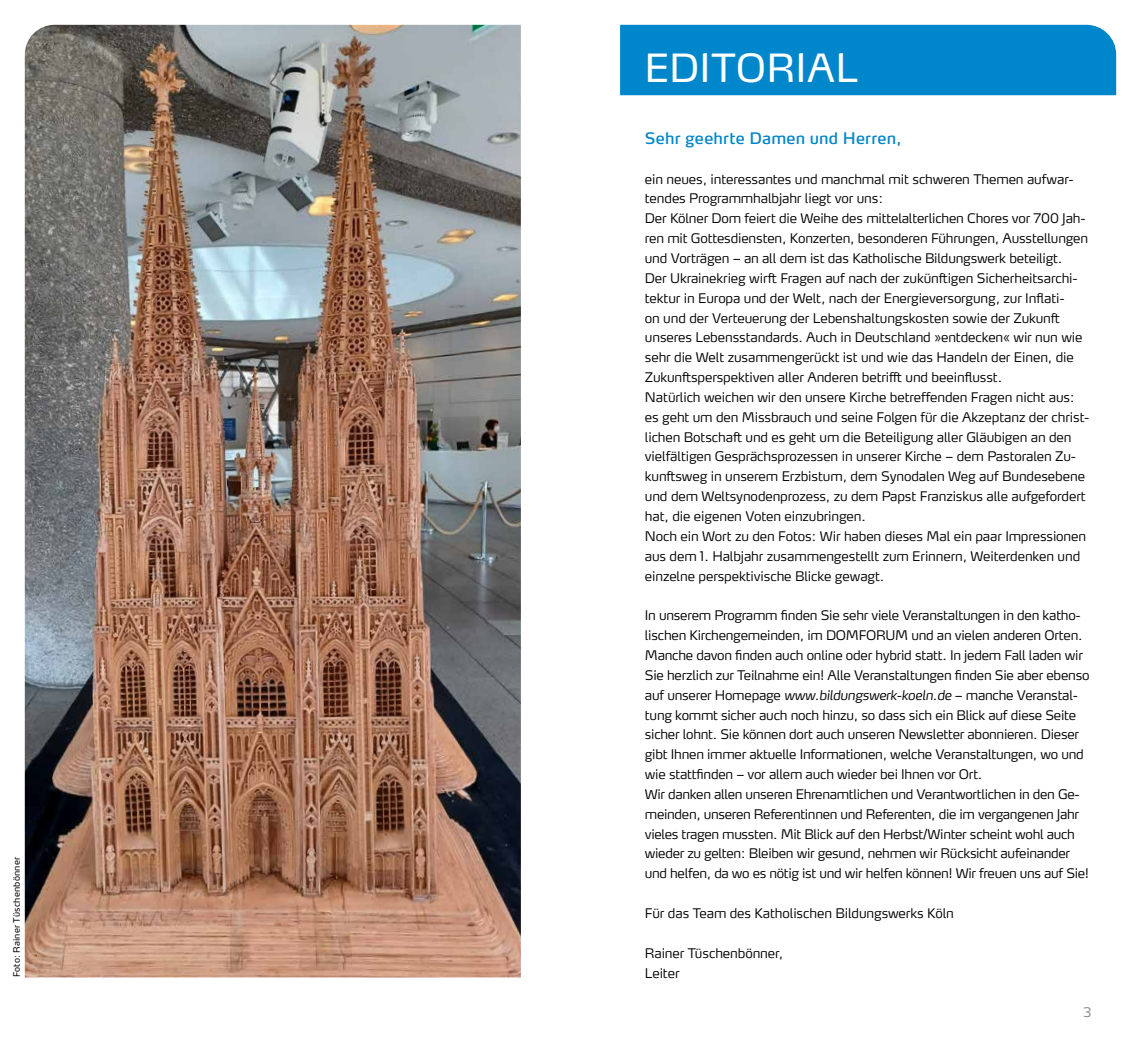
<style>
.page{position:relative;width:1141px;height:1042px;background:#fff}
.page>*{position:absolute;margin:0;border:0;box-sizing:border-box;transform-origin:0 0}
.t1{font:38.5px "Max OT";letter-spacing:.005em;color:#fff}
.t2{font:15.75px "Max OT";letter-spacing:.01em;color:#0086ca}
.t3{font:300 13.12px/19.8px "Max OT";letter-spacing:-.01em;color:#000}
.t4{font:300 13.12px "Max OT";color:#808a94}
.t5{font:8.75px "Max OT";letter-spacing:.02em;color:#000}
.s1{font-style:italic}
</style>
<div class="page">
<div style="left:620px;top:25px;width:496px;height:70px;background:#0086ca"></div>
<img style="left:25px;top:25px;width:496px;height:952px">
<p class="t5" style="left:11px;top:977px;width:122px;rotate:-90deg">Foto: Rainer Tüschenbönner</p>
<h1 class="t1" style="left:645px;top:43px;width:215px">EDITORIAL</h1>
<p class="t2" style="left:645px;top:128px;width:258px">Sehr geehrte Damen und Herren,</p>
<p class="t3" style="left:645px;top:169px;width:446px">ein neues, interessantes und manchmal mit schweren Themen aufwar&shy;tendes Programmhalbjahr liegt vor uns:<br>Der Kölner Dom feiert die Weihe des mittelalterlichen Chores vor 700 Jah&shy;ren mit Gottesdiensten, Konzerten, besonderen Führungen, Ausstellungen und Vorträgen – an all dem ist das Katholische Bildungswerk beteiligt.<br>Der Ukrainekrieg wirft Fragen auf nach der zukünftigen Sicherheitsarchi&shy;tektur in Europa und der Welt, nach der Energieversorgung, zur Inflati-<br>on und der Verteuerung der Lebenshaltungskosten sowie der Zukunft unseres Lebensstandards. Auch in Deutschland »entdecken« wir nun wie sehr die Welt zusammengerückt ist und wie das Handeln der Einen, die Zukunftsperspektiven aller Anderen betrifft und beeinflusst.<br>Natürlich weichen wir den unsere Kirche betreffenden Fragen nicht aus: es geht um den Missbrauch und seine Folgen für die Akzeptanz der christ&shy;lichen Botschaft und es geht um die Beteiligung aller Gläubigen an den vielfältigen Gesprächsprozessen in unserer Kirche – dem Pastoralen Zu&shy;kunftsweg in unserem Erzbistum, dem Synodalen Weg auf Bundesebene und dem Weltsynodenprozess, zu dem Papst Franziskus alle aufgefordert hat, die eigenen Voten einzubringen.<br>Noch ein Wort zu den Fotos: Wir haben dieses Mal ein paar Impressionen aus dem 1. Halbjahr zusammengestellt zum Erinnern, Weiterdenken und einzelne perspektivische Blicke gewagt.</p>
<p class="t3" style="left:645px;top:605px;width:446px">In unserem Programm finden Sie sehr viele Veranstaltungen in den katho&shy;lischen Kirchengemeinden, im DOMFORUM und an vielen anderen Orten.<br>Manche davon finden auch online oder hybrid statt. In jedem Fall laden wir Sie herzlich zur Teilnahme ein! Alle Veranstaltungen finden Sie aber ebenso auf unserer Homepage <span class="s1">www.bildungswerk-koeln.de</span> – manche Veranstal&shy;tung kommt sicher auch noch hinzu, so dass sich ein Blick auf diese Seite sicher lohnt. Sie können dort auch unseren Newsletter abonnieren. Dieser gibt Ihnen immer aktuelle Informationen, welche Veranstaltungen, wo und wie stattfinden – vor allem auch wieder bei Ihnen vor Ort.<br>Wir danken allen unseren Ehrenamtlichen und Verantwortlichen in den Ge&shy;meinden, unseren Referentinnen und Referenten, die im vergangenen Jahr vieles tragen mussten. Mit Blick auf den Herbst/Winter scheint wohl auch wieder zu gelten: Bleiben wir gesund, nehmen wir Rücksicht aufeinander und helfen, da wo es nötig ist und wir helfen können! Wir freuen uns auf Sie!</p>
<p class="t3" style="left:645px;top:903px;width:310px">Für das Team des Katholischen Bildungswerks Köln</p>
<p class="t3" style="left:645px;top:943px;width:140px">Rainer Tüschenbönner,</p>
<p class="t3" style="left:645px;top:963px;width:36px">Leiter</p>
<p class="t4" style="left:1083px;top:1004px;width:10px">3</p>
</div>
